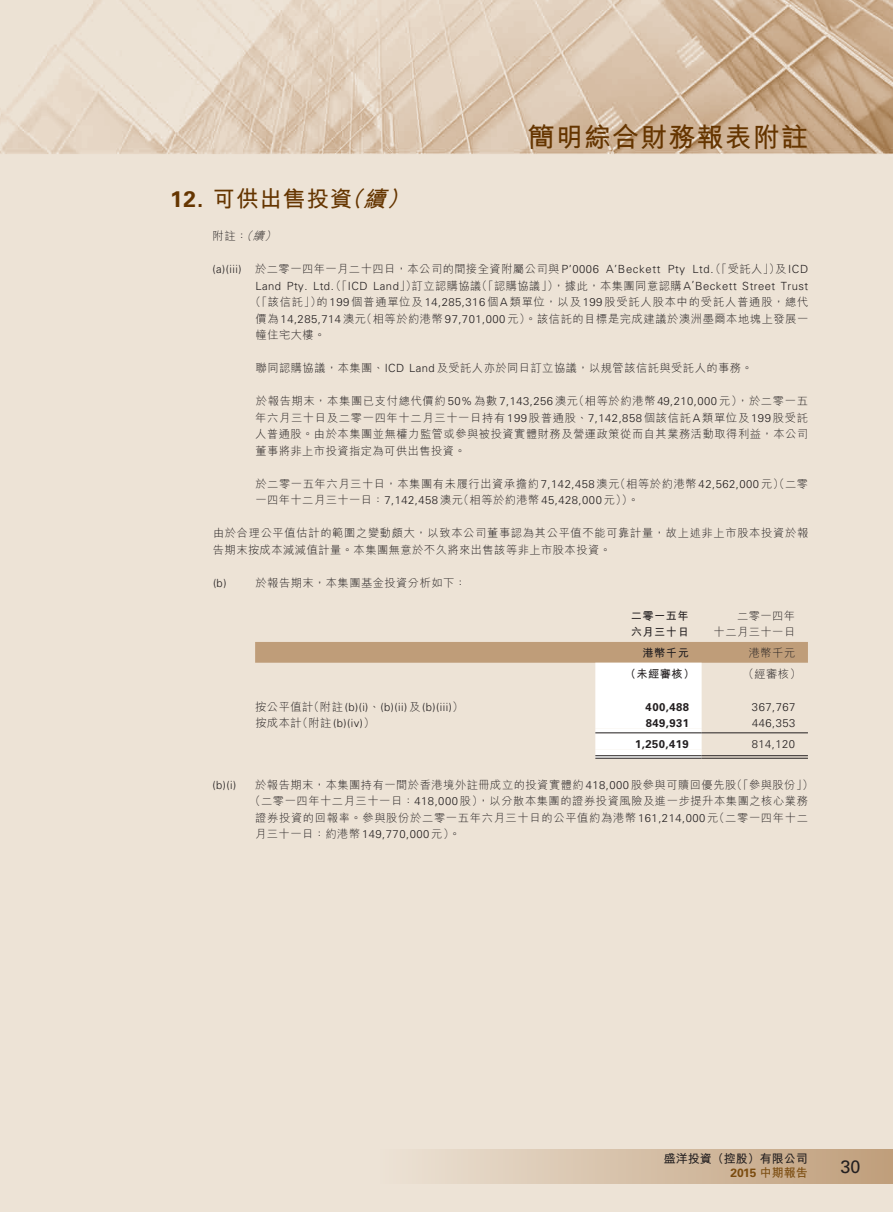
<style>
.page{position:relative;width:893px;height:1212px;background:#fff}
.page>*{position:absolute;margin:0;border:0;box-sizing:border-box;transform-origin:0 0}
.t1{font:700 27px "M Hei HK";letter-spacing:.04em;color:#653500}
.t2{font:700 22.5px "M Hei HK";letter-spacing:.04em;color:#653500}
.t3{font:italic 700 22.5px "M Hei HK";color:#653500}
.t4{font:18px "Univers";color:#231f20}
.t5{font:700 12px "M Hei HK";color:#231f20}
.t6{font:700 12px "Univers";color:#7b4c0f}
.t7{font:300 11.25px/16.5px "M Hei HK";letter-spacing:.045em;color:#231f20}
.t8{font:300 11.25px "Univers";letter-spacing:.04em;color:#231f20}
.t9{font:300 11.25px "M Hei HK";letter-spacing:.075em;color:#231f20}
.t10{font:700 11.25px "Univers";letter-spacing:.04em;color:#231f20}
.t11{font:700 11.25px "M Hei HK";letter-spacing:.04em;color:#231f20}
.t12{font:italic 300 11.25px "M Hei HK";color:#231f20}
.s1{font-family:"Univers"}
.s2{font-style:italic}
.s3{font-family:"M Hei HK"}
</style>
<div class="page">
<img style="left:0;top:0;width:893px;height:1212px">
<div style="left:381px;top:1149px;width:512px;height:35px;background:linear-gradient(to right,#ece2d5,#c09e7b)"></div>
<svg style="left:255px;top:642px;width:553px;height:116px"></svg>
<hr style="left:595px;top:732px;width:107px;height:1px;background:#231f20">
<hr style="left:702px;top:732px;width:106px;height:1px;background:#231f20">
<hr style="left:595px;top:755px;width:107px;height:1px;background:#231f20">
<hr style="left:595px;top:758px;width:107px;height:1px;background:#231f20">
<hr style="left:702px;top:755px;width:106px;height:1px;background:#231f20">
<hr style="left:702px;top:758px;width:106px;height:1px;background:#231f20">
<h2 class="t2" style="left:170px;top:183px;width:184px"><span class="s1">12.</span> 可供出售投資</h2>
<p class="t12" style="left:264px;top:228px;width:17px">(</p>
<h2 class="t3" style="left:340px;top:183px;width:32px">（</h2>
<h2 class="t3" style="left:387px;top:183px;width:32px">(</h2>
<h2 class="t3" style="left:363px;top:183px;width:32px">續</h2>
<p class="t12" style="left:253px;top:228px;width:17px">續</p>
<p class="t7" style="left:213px;top:227px;width:45px">附註<span class="s2">（</span>：</p>
<h1 class="t1" style="left:528px;top:118px;width:282px">簡明綜合財務報表附註</h1>
<p class="t8" style="left:213px;top:262px;width:30px">a( )(iii)</p>
<p class="t7" style="left:255px;top:260px;width:345px">於二零一四年一月二十四日，本公司的間接全資附屬公司與<span class="s1">P’0006</span></p>
<p class="t8" style="left:606px;top:262px;width:56px">A’Beckett</p>
<p class="t8" style="left:668px;top:262px;width:19px">Pty</p>
<p class="t7" style="left:692px;top:260px;width:89px"><span class="s1">Ltd</span> 「<span class="s1">.</span> （受託人」）</p>
<p class="t8" style="left:775px;top:262px;width:35px"><span class="s3">及</span>ICD</p>
<p class="t8" style="left:313px;top:279px;width:56px">Ltd <span class="s3">「</span>. <span class="s3">（</span> ICD</p>
<p class="t8" style="left:373px;top:279px;width:45px">Land<span class="s3">」）</span></p>
<p class="t7" style="left:476px;top:277px;width:84px">（「認購協議」）</p>
<p class="t7" style="left:553px;top:277px;width:185px">，據此，本集團同意認購<span class="s1">A’Beckett</span></p>
<p class="t7" style="left:412px;top:277px;width:71px">訂立認購協議</p>
<p class="t8" style="left:742px;top:279px;width:34px">Street</p>
<p class="t8" style="left:287px;top:279px;width:22px">Pty.</p>
<p class="t8" style="left:255px;top:279px;width:27px">Land</p>
<p class="t8" style="left:781px;top:279px;width:29px">Trust</p>
<p class="t7" style="left:250px;top:293px;width:73px">（「該信託」）</p>
<p class="t9" style="left:316px;top:294px;width:493px">的<span class="s1">199</span>個普通單位及<span class="s1">14,285,316</span>個<span class="s1">A</span>類單位，以及<span class="s1">199</span>股受託人股本中的受託人普通股，總代</p>
<p class="t7" style="left:361px;top:310px;width:449px">（相等於約港幣<span class="s1">97,701,000</span> 元）。該信託的目標是完成建議於澳洲墨爾本地塊上發展一</p>
<p class="t8" style="left:256px;top:312px;width:112px"><span class="s3">價為</span>14,285,714 <span class="s3">澳元</span></p>
<p class="t7" style="left:256px;top:326px;width:71px">幢住宅大樓。</p>
<p class="t7" style="left:256px;top:359px;width:499px">聯同認購協議，本集團、<span class="s1">ICD Land</span> 及受託人亦於同日訂立協議，以規管該信託與受託人的事務。</p>
<p class="t7" style="left:573px;top:392px;width:236px">（相等於約港幣<span class="s1">49,210,000</span> 元 ，） 於二零一五</p>
<p class="t7" style="left:255px;top:392px;width:554px">於報告期末，本集團已支付總代價約<span class="s1">50%</span> 為數 <span class="s1">7,143,256</span> 澳元<br>年六月三十日及二零一四年十二月三十一日持有<span class="s1">199</span>股普通股、<span class="s1">7,142,858</span>個該信託<span class="s1">A</span>類單位及<span class="s1">199</span>股受託人普通股。由於本集團並無權力監管或參與被投資實體財務及營運政策從而自其業務活動取得利益，本公司董事將非上市投資指定為可供出售投資。</p>
<p class="t7" style="left:614px;top:475px;width:195px">（相等於約港幣<span class="s1">42,562,000</span> 元）（二零</p>
<p class="t7" style="left:458px;top:475px;width:183px;text-indent:-202px">於二零一五年六月三十日，本集團有未履行出資承擔約<span class="s1">7,142,458</span> 澳元<br>（相等於約港幣<span class="s1">45,428,000</span> 元 。((</p>
<p class="t7" style="left:255px;top:491px;width:209px">一四年十二月三十一日：<span class="s1">7,142,458</span>澳元</p>
<p class="t7" style="left:213px;top:524px;width:597px">由於合理公平值估計的範圍之變動頗大，以致本公司董事認為其公平值不能可靠計量，故上述非上市股本投資於報告期末按成本減減值計量。本集團無意於不久將來出售該等非上市股本投資。</p>
<p class="t7" style="left:256px;top:574px;width:212px">於報告期末，本集團基金投資分析如下：</p>
<p class="t8" style="left:213px;top:576px;width:15px">)b(</p>
<p class="t8" style="left:213px;top:778px;width:25px">b( ) ( )i</p>
<p class="t11" style="left:631px;top:607px;width:60px">二零一五年</p>
<p class="t7" style="left:737px;top:607px;width:60px">二零一四年</p>
<p class="t11" style="left:631px;top:624px;width:60px">六月三十日</p>
<p class="t7" style="left:714px;top:623px;width:83px">十二月三十一日</p>
<p class="t11" style="left:642px;top:645px;width:48px">港幣千元</p>
<p class="t7" style="left:749px;top:644px;width:48px">港幣千元</p>
<p class="t11" style="left:625px;top:665px;width:71px">（未經審核）</p>
<p class="t7" style="left:743px;top:665px;width:60px">（經審核(</p>
<p class="t8" style="left:308px;top:700px;width:157px"><span class="s3">（附註</span> b( )(i)<span class="s3">、</span>(b)( <span class="s3">及</span>)i i b( )(iii <span class="s3">(</span>(</p>
<p class="t7" style="left:255px;top:698px;width:60px">按公平值計</p>
<p class="t10" style="left:646px;top:700px;width:45px">400,488</p>
<p class="t8" style="left:752px;top:700px;width:45px">367,767</p>
<p class="t8" style="left:297px;top:716px;width:80px"><span class="s3">（附註</span> b( )(iv <span class="s3">(</span>(</p>
<p class="t7" style="left:255px;top:714px;width:48px">按成本計</p>
<p class="t10" style="left:646px;top:717px;width:45px">849,931</p>
<p class="t8" style="left:752px;top:716px;width:45px">446,353</p>
<p class="t10" style="left:635px;top:738px;width:55px">1,250,419</p>
<p class="t8" style="left:752px;top:737px;width:45px">814,120</p>
<p class="t7" style="left:255px;top:776px;width:483px">於報告期末，本集團持有一間於香港境外註冊成立的投資實體約<span class="s1">418,000</span> 股參與可贖回優先股</p>
<p class="t7" style="left:731px;top:776px;width:84px">（「參與股份 (「</p>
<p class="t7" style="left:255px;top:792px;width:554px;text-align:justify;text-indent:-6px">（二零一四年十二月三十一日：<span class="s1">418,000</span>股，）以分散本集團的證券投資風險及進一步提升本集團之核心業務證券投資的回報率。參與股份於二零一五年六月三十日的公平值約為港幣<span class="s1">161,214,000</span> （元二零一四年十二月三十一日：約港幣<span class="s1">149,770,000</span> 元。(</p>
<p class="t5" style="left:664px;top:1150px;width:145px">盛洋投資（控股）有限公司</p>
<p class="t6" style="left:731px;top:1166px;width:79px">2015 <span class="s3">中期報告</span></p>
<h3 class="t4" style="left:840px;top:1156px;width:22px">30</h3>
</div>
